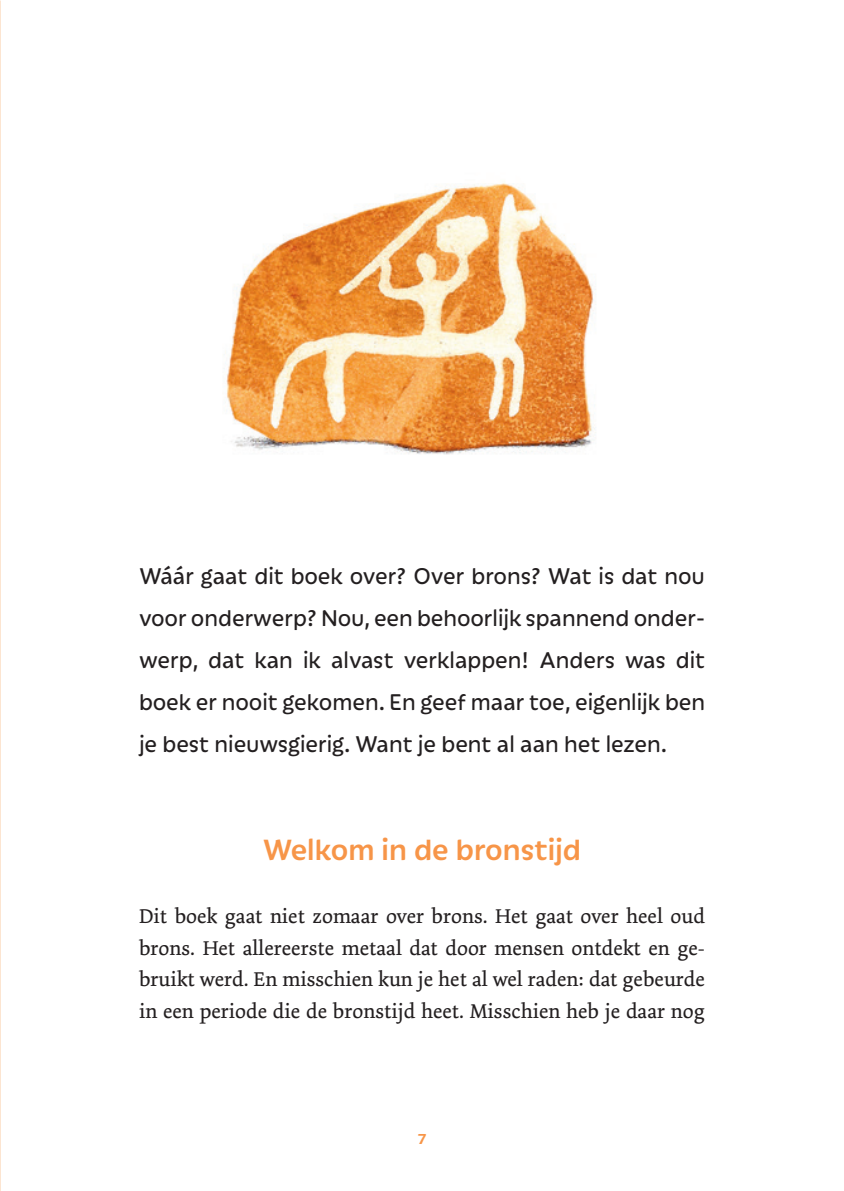
<style>
.page{position:relative;width:844px;height:1191px;background:#fff}
.page>*{position:absolute;margin:0;border:0;box-sizing:border-box;transform-origin:0 0}
.Paragraaf_kop{font:500 31.5px "Iskra";color:#f79548}
.Hoofdstuk_Intro{font:24.5px/42px "Iskra";color:#231f20;text-align:justify}
.eerste_alinea{font:21px/31.5px "Dolly Pro";color:#231f20;text-align:justify}
.paginacijfer{font:500 17.5px "Iskra";color:#f79548}
</style>
<div class="page">
<img style="left:0;top:0;width:1px;height:1191px">
<img style="left:224px;top:182px;width:372px;height:273px">
<p class="Hoofdstuk_Intro" style="left:139px;top:553px;width:567px">Wáár gaat dit boek over? Over brons? Wat is dat nou voor onderwerp? Nou, een behoorlijk spannend onder&shy;werp, dat kan ik alvast verklappen! Anders was dit boek er nooit gekomen. En geef maar toe, eigenlijk ben je best nieuwsgierig. Want je bent al aan het lezen.</p>
<p class="Paragraaf_kop" style="left:263px;top:827px;width:319px">Welkom in de bronstijd</p>
<p class="eerste_alinea" style="left:139px;top:900px;width:567px">Dit boek gaat niet zomaar over brons. Het gaat over heel oud brons. Het allereerste metaal dat door mensen ontdekt en ge&shy;bruikt werd. En misschien kun je het al wel raden: dat gebeurde in een periode die de bronstijd heet. Misschien heb je daar nog</p>
<p class="paginacijfer" style="left:417px;top:1125px;width:11px">7</p>
</div>
